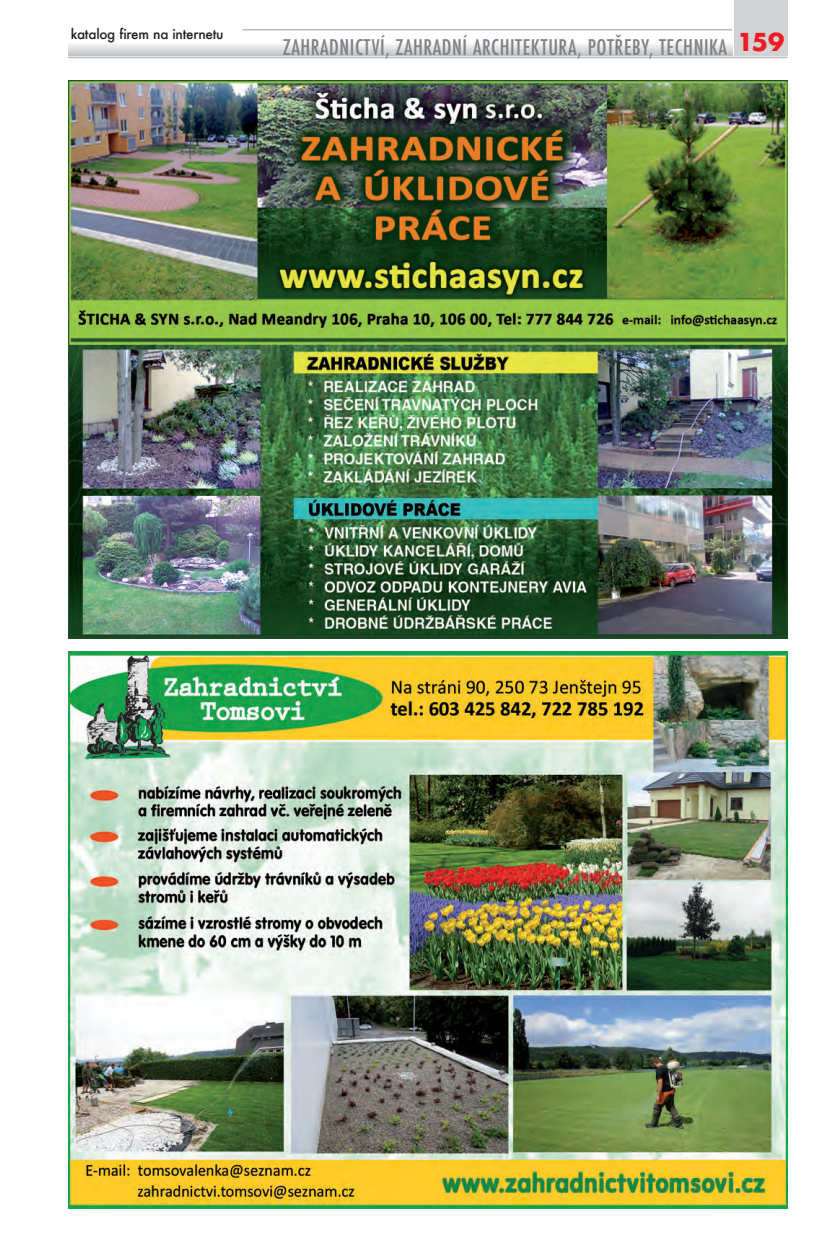
<style>
.page{position:relative;width:830px;height:1234px;background:#fff}
.page>*{position:absolute;margin:0;border:0;box-sizing:border-box;transform-origin:0 0}
.t1{font:700 24px "Futura";color:#ee1d23}
.t2{font:500 condensed 21px "Futura";letter-spacing:.025em;color:#808285}
.t3{font:500 13.5px "Futura";letter-spacing:-.02em;color:#231f20}
</style>
<div class="page">
<svg style="left:68px;top:44px;width:664px;height:11px;background:#dbdcde"></svg>
<hr style="left:68px;top:57px;width:719px;height:1px;background:#bcbdc0">
<hr style="left:242px;top:29px;width:489px;height:2px;background:#bcbdc0">
<div style="left:733px;top:0;width:54px;height:55px;background:#d1d2d4"></div>
<img style="left:68px;top:81px;width:719px;height:557px">
<img style="left:68px;top:651px;width:719px;height:556px">
<p class="t3" style="left:71px;top:24px;width:154px">katalog firem na internetu</p>
<p class="t2" style="left:283px;top:34px;width:445px">ZAHRADNICTVÍ, ZAHRADNÍ ARCHITEKTURA, POTŘEBY, TECHNIKA</p>
<p class="t1" style="left:736px;top:25px;width:49px">159</p>
</div>
